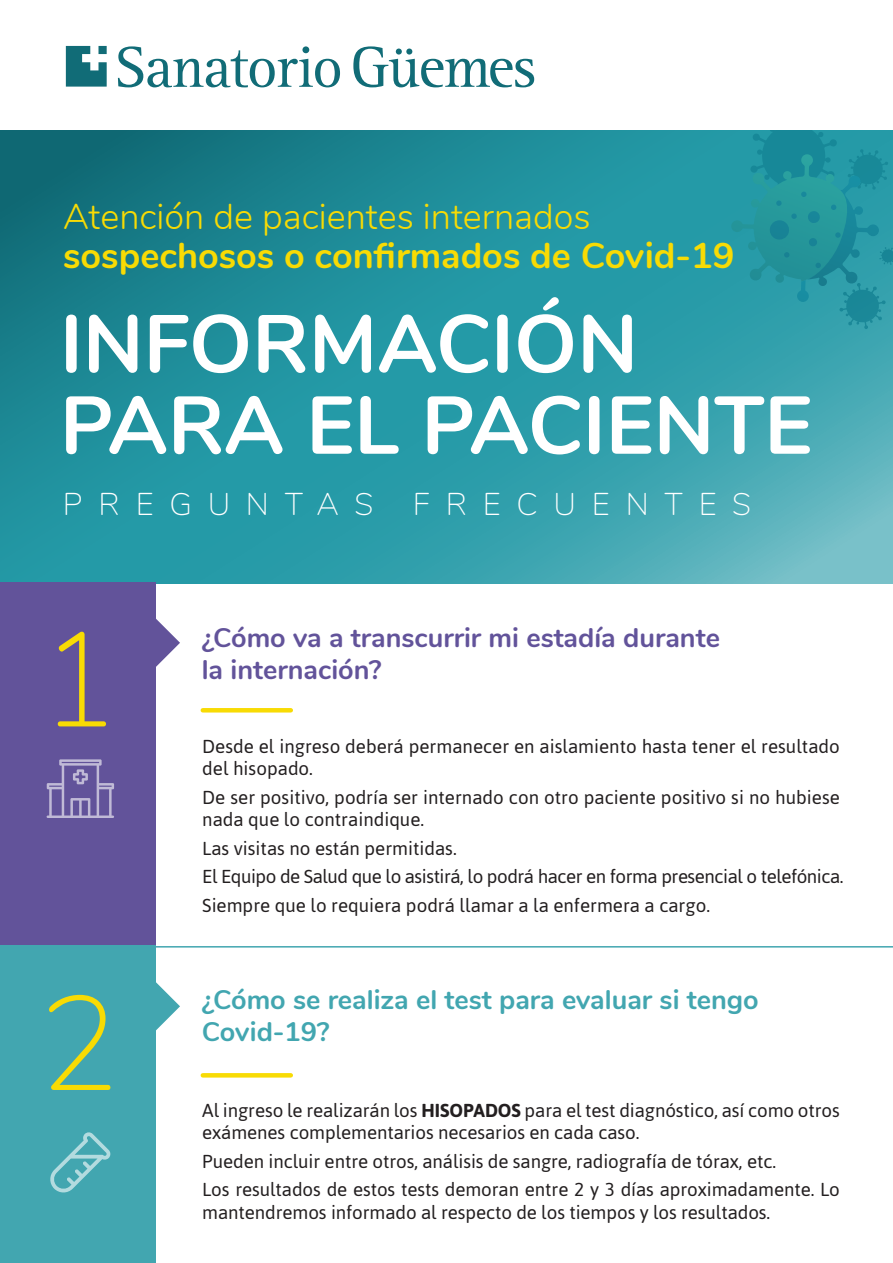
<style>
.page{position:relative;width:893px;height:1263px;background:#fff}
.page>*{position:absolute;margin:0;border:0;box-sizing:border-box;transform-origin:0 0}
.t1{font:200 133.35px "Nunito";color:#f8db04}
.t2{font:700 81.3px/81.3px "Nunito";color:#fff}
.t3{font:700 36px "Nunito";color:#f8db04}
.t4{font:300 36px "Nunito";color:#f8db04}
.t5{font:200 31.5px "Nunito";letter-spacing:.5em;color:#fff}
.t6{font:700 27px/32.4px "Nunito";color:#62539a}
.t7{font:700 27px/32.4px "Nunito";color:#42a6b0}
.t8{font:18.75px/22.5px "Asap";letter-spacing:-.005em;color:#231f20}
.s1{font-weight:700}
</style>
<div class="page">
<svg style="left:0;top:130px;width:893px;height:453px;background:#2995a2"></svg>
<hr style="left:0;top:946px;width:893px;height:1px;background:#42a6b0">
<hr style="left:203px;top:708px;width:88px;height:4px;background:#f8db04">
<svg style="left:203px;top:1073px;width:88px;height:4px"></svg>
<div style="left:0;top:582px;width:156px;height:371px;background:#62539a"></div>
<svg style="left:156px;top:619px;width:24px;height:48px"></svg>
<div style="left:0;top:946px;width:156px;height:317px;background:#42a6b0"></div>
<svg style="left:156px;top:982px;width:24px;height:49px"></svg>
<svg style="left:50px;top:1132px;width:60px;height:60px"></svg>
<svg style="left:66px;top:46px;width:468px;height:41px"></svg>
<svg style="left:47px;top:759px;width:67px;height:59px"></svg>
<svg style="left:731px;top:130px;width:162px;height:199px;background:#2596a2"></svg>
<h3 class="t4" style="left:63px;top:190px;width:529px">Atención de pacientes internados</h3>
<h3 class="t3" style="left:63px;top:229px;width:673px">sospechosos o confirmados de Covid-19</h3>
<h2 class="t2" style="left:60px;top:299px;width:754px">INFORMACIÓN<br>PARA EL PACIENTE</h2>
<h3 class="t5" style="left:63px;top:480px;width:690px">PREGUNTAS FRECUENTES</h3>
<h1 class="t1" style="left:39px;top:582px;width:82px">1</h1>
<h3 class="t6" style="left:202px;top:619px;width:520px">¿Cómo va a transcurrir mi estadía durante la internación?</h3>
<p class="t8" style="left:202px;top:734px;width:639px">Desde el ingreso deberá permanecer en aislamiento hasta tener el resultado del hisopado.</p>
<p class="t8" style="left:202px;top:785px;width:639px">De ser positivo, podría ser internado con otro paciente positivo si no hubiese nada que lo contraindique.</p>
<p class="t8" style="left:202px;top:833px;width:643px;line-height:28.5px">Las visitas no están permitidas.<br>El Equipo de Salud que lo asistirá, lo podrá hacer en forma presencial o telefónica.<br>Siempre que lo requiera podrá llamar a la enfermera a cargo.</p>
<h1 class="t1" style="left:39px;top:946px;width:82px">2</h1>
<h3 class="t7" style="left:202px;top:981px;width:558px">¿Cómo se realiza el test para evaluar si tengo<br>Covid-19?</h3>
<p class="t8" style="left:202px;top:1098px;width:639px">Al ingreso le realizarán los <span class="s1">HISOPADOS</span> para el test diagnóstico, así como otros exámenes complementarios necesarios en cada caso.</p>
<p class="t8" style="left:202px;top:1146px;width:639px;line-height:28.5px">Pueden incluir entre otros, análisis de sangre, radiografía de tórax, etc.<br>Los resultados de estos tests demoran entre 2 y 3 días aproximadamente. Lo</p>
<p class="t8" style="left:202px;top:1200px;width:569px">mantendremos informado al respecto de los tiempos y los resultados.</p>
</div>
